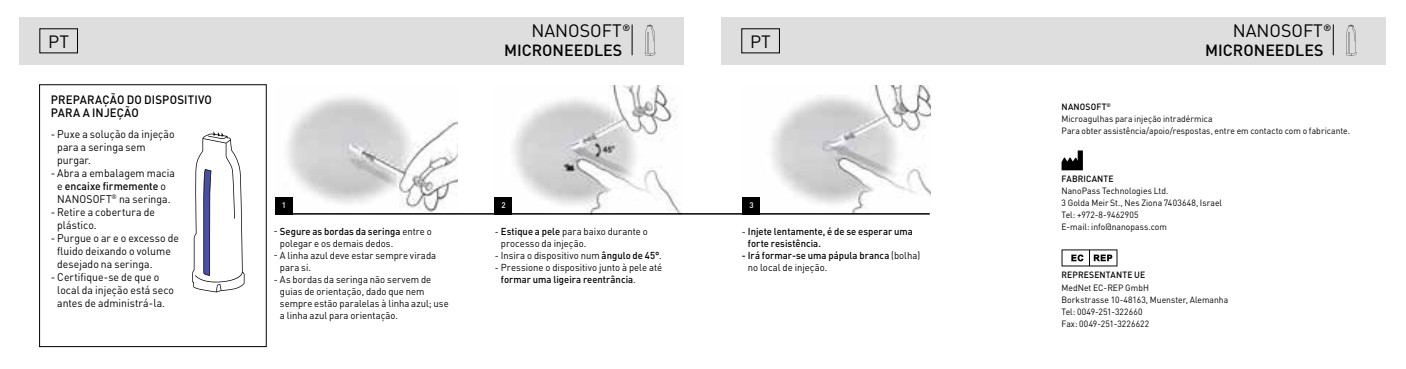
<style>
.page{position:relative;width:1406px;height:369px;background:#fff}
.page>*{position:absolute;margin:0;border:0;box-sizing:border-box;transform-origin:0 0}
.t1{font:17.8px "DIN Pro";color:#000}
.t2{font:17.6px "DIN Pro";color:#000}
.t3{font:500 16px "DIN Pro";color:#000}
.t4{font:500 12px/12px "DIN Pro";letter-spacing:.015em;color:#000;scale:.95 1}
.t5{font:11px/13px "DIN Pro";color:#000;scale:.95 1}
.t6{font:10px/12px "DIN Pro";color:#000;scale:.95 1}
.t7{font:500 10px/12px "DIN Pro";color:#000;scale:.95 1}
.t8{font:500 9.2px "DIN Pro";color:#000}
.t9{font:9px/12px "DIN Pro";letter-spacing:.005em;color:#000;scale:.95 1}
.t10{font:500 9px "DIN Pro";letter-spacing:.015em;color:#000;scale:.95 1}
.t11{font:500 8px "DIN Pro";color:#fff}
.s1{font-weight:500}
.s2{font-weight:400}
</style>
<div class="page">
<div style="left:19px;top:17px;width:665px;height:48px;background:#dedede"></div>
<div style="left:721px;top:17px;width:665px;height:48px;background:#dedede"></div>
<img style="left:287px;top:96px;width:170px;height:116px">
<img style="left:771px;top:85px;width:160px;height:128px">
<img style="left:513px;top:85px;width:169px;height:128px">
<div style="left:275px;top:197px;width:17px;height:17px;background:#000"></div>
<div style="left:743px;top:197px;width:17px;height:17px;background:#000"></div>
<div style="left:495px;top:197px;width:17px;height:17px;background:#000"></div>
<hr style="left:275px;top:213px;width:655px;height:1px;background:#000">
<div style="left:39px;top:84px;width:228px;height:262px;border:1px solid #000"></div>
<hr style="left:1333px;top:24px;width:1px;height:31px;background:#000">
<svg style="left:1346px;top:24px;width:10px;height:32px"></svg>
<hr style="left:632px;top:24px;width:1px;height:31px;background:#000">
<svg style="left:645px;top:24px;width:10px;height:32px"></svg>
<div style="left:741px;top:28px;width:39px;height:25px;border:1px solid #000"></div>
<svg style="left:192px;top:131px;width:53px;height:161px"></svg>
<svg style="left:1062px;top:150px;width:21px;height:20px"></svg>
<svg style="left:1062px;top:249px;width:55px;height:17px"></svg>
<h1 class="t1" style="left:531px;top:19px;width:92px">NANOSOFT</h1>
<h1 class="t1" style="left:1233px;top:19px;width:92px">NANOSOFT</h1>
<h3 class="t3" style="left:504px;top:39px;width:120px">MICRONEEDLES</h3>
<h3 class="t3" style="left:1205px;top:39px;width:120px">MICRONEEDLES</h3>
<p class="t8" style="left:622px;top:21px;width:9px">®</p>
<p class="t8" style="left:1324px;top:21px;width:9px">®</p>
<h2 class="t2" style="left:48px;top:29px;width:22px">PT</h2>
<h2 class="t2" style="left:750px;top:29px;width:22px">PT</h2>
<p class="t4" style="left:51px;top:94px;width:171px">PREPARAÇÃO DO DISPOSITIVO<br>PARA A INJEÇÃO</p>
<p class="t5" style="left:57px;top:127px;width:125px;text-indent:-7px">- Puxe a solução da injeção para a seringa sem purgar.</p>
<p class="t5" style="left:51px;top:166px;width:132px;text-align:center">- Abra a embalagem macia e <span class="s1">encaixe firmemente</span> o<br>NANOSOFT<sup>®</sup> na seringa.</p>
<p class="t5" style="left:57px;top:205px;width:104px;text-indent:-7px">- Retire a cobertura de plástico.</p>
<p class="t5" style="left:57px;top:231px;width:130px;text-indent:-7px">- Purgue o ar e o excesso de fluido deixando o volume desejado na seringa.</p>
<p class="t5" style="left:57px;top:270px;width:124px;text-indent:-7px">- Certifique-se de que o local da injeção está seco antes de administrá-la.</p>
<p class="t11" style="left:282px;top:200px;width:6px">1</p>
<p class="t11" style="left:501px;top:200px;width:6px">2</p>
<p class="t11" style="left:749px;top:200px;width:6px">3</p>
<p class="t6" style="left:280px;top:224px;width:161px;text-indent:-6px">- <span class="s1">Segure as bordas da seringa</span> entre o polegar e os demais dedos.</p>
<p class="t6" style="left:280px;top:248px;width:166px;text-indent:-6px">- A linha azul deve estar sempre virada para si.</p>
<p class="t6" style="left:280px;top:272px;width:179px;text-indent:-6px">- As bordas da seringa não servem de guias de orientação, dado que nem sempre estão paralelas à linha azul; use a linha azul para orientação.</p>
<p class="t6" style="left:501px;top:224px;width:156px;text-indent:-6px">- <span class="s1">Estique a pele</span> para baixo durante o processo da injeção.</p>
<p class="t6" style="left:495px;top:248px;width:177px">- Insira o dispositivo num <span class="s1">ângulo de 45°</span>.</p>
<p class="t6" style="left:501px;top:260px;width:171px;text-indent:-6px">- Pressione o dispositivo junto à pele até <span class="s1">formar uma ligeira reentrância</span>.</p>
<p class="t7" style="left:748px;top:224px;width:175px;text-indent:-6px"><span class="s2">-</span> Injete lentamente, é de se esperar uma forte resistência.</p>
<p class="t7" style="left:748px;top:248px;width:183px;text-indent:-6px">- Irá formar-se uma pápula branca <span class="s2">(bolha) no local de injeção.</span></p>
<p class="t9" style="left:1062px;top:100px;width:305px"><span class="s1">NANOSOFT</span><sup>®<br></sup>Microagulhas para injeção intradérmica<br>Para obter assistência/apoio/respostas, entre em contacto com o fabricante.</p>
<p class="t10" style="left:1062px;top:173px;width:56px">FABRICANTE</p>
<p class="t9" style="left:1062px;top:184px;width:171px">NanoPass Technologies Ltd.<br>3 Golda Meir St., Nes Ziona 7403648, Israel<br>Tel: +972-8-9462905<br>E-mail: info@nanopass.com</p>
<p class="t10" style="left:1062px;top:269px;width:90px">REPRESENTANTE UE</p>
<p class="t9" style="left:1062px;top:280px;width:177px">MedNet EC-REP GmbH<br>Borkstrasse 10-48163, Muenster, Alemanha<br>Tel: 0049-251-322660<br>Fax: 0049-251-3226622</p>
</div>
